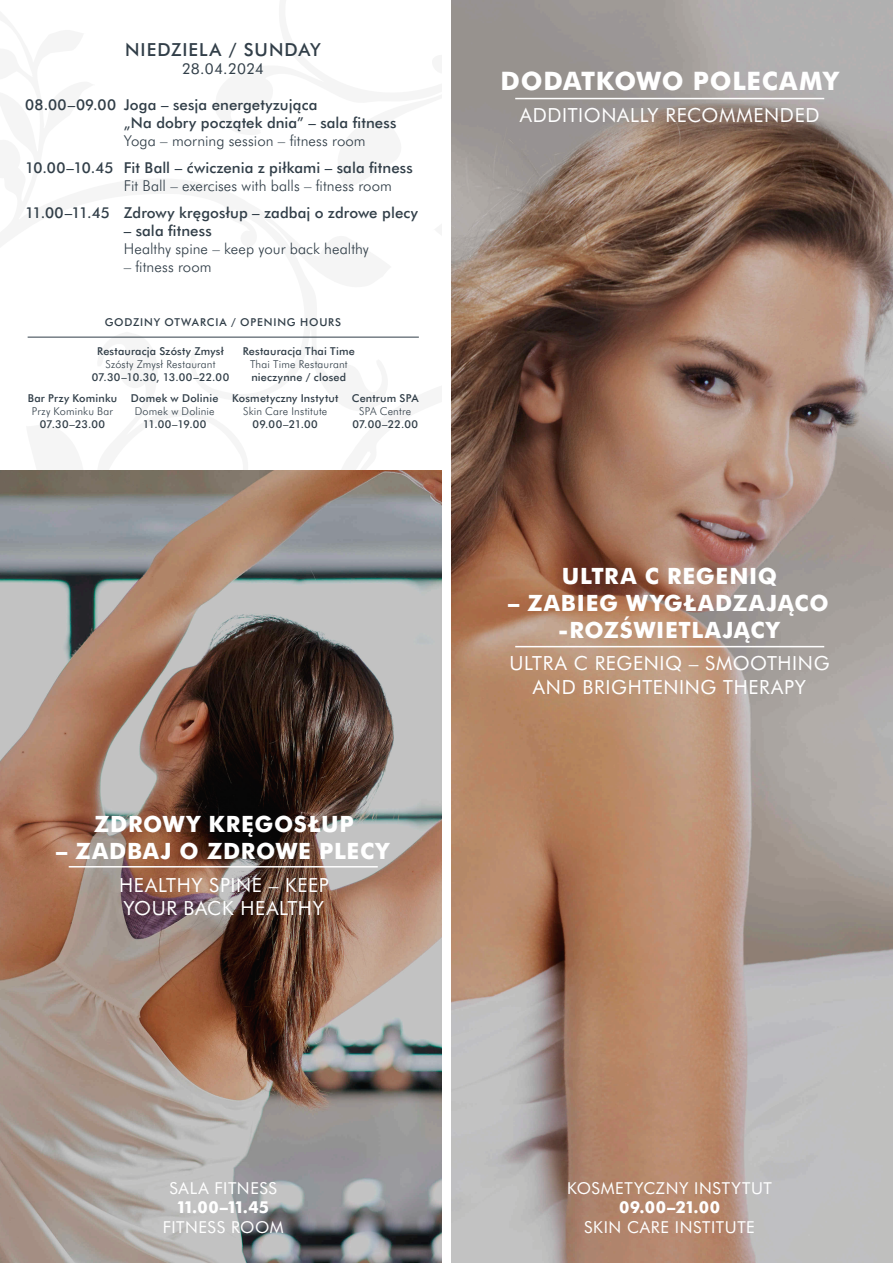
<style>
.page{position:relative;width:893px;height:1263px;background:#fff}
.page>*{position:absolute;margin:0;border:0;box-sizing:border-box;transform-origin:0 0}
.t1{font:800 25.5px "Futura BT";letter-spacing:.025em;color:#fff}
.t2{font:800 22.5px/27px "Futura BT";letter-spacing:.03em;color:#fff;text-align:center}
.t3{font:19.5px/23.4px "Futura BT";letter-spacing:.03em;color:#fff;text-align:center}
.t4{font:500 18px "Futura BT";letter-spacing:.055em;color:#313e48}
.t5{font:16.5px "Futura BT";letter-spacing:.035em;color:#fff}
.t6{font:800 16.5px "Futura BT";letter-spacing:.04em;color:#fff}
.t7{font:500 15px/18px "Futura BT";letter-spacing:.005em;color:#313e48}
.t8{font:300 15px "Futura BT";letter-spacing:.005em;color:#313e48}
.t9{font:15px "Futura BT";letter-spacing:.06em;color:#313e48}
.t10{font:500 10.95px "Futura BT";letter-spacing:.02em;color:#313e48}
.t11{font:300 10.95px "Futura BT";letter-spacing:.015em;color:#313e48}
.t12{font:500 10.95px "Futura BT";letter-spacing:.08em;color:#313e48}
</style>
<div class="page">
<hr style="left:28px;top:337px;width:391px;height:1px;background:#313e48">
<svg style="left:451px;top:0;width:442px;height:1263px;background:#a48a7c"></svg>
<hr style="left:515px;top:646px;width:309px;height:1px;background:#fff">
<hr style="left:515px;top:98px;width:309px;height:1px;background:#fff">
<img style="left:0;top:470px;width:442px;height:793px">
<hr style="left:69px;top:866px;width:309px;height:1px;background:#fff">
<h3 class="t4" style="left:125px;top:37px;width:197px">NIEDZIELA / SUNDAY</h3>
<h3 class="t9" style="left:183px;top:59px;width:82px">28.04.2024</h3>
<h3 class="t7" style="left:124px;top:95px;width:274px;text-indent:-99px">08.00–09.00 Joga – sesja energetyzująca<br>„Na dobry początek dnia” – sala fitness</h3>
<h3 class="t8" style="left:124px;top:131px;width:243px">Yoga – morning session – fitness room</h3>
<h3 class="t7" style="left:25px;top:158px;width:389px">10.00–10.45 Fit Ball – ćwiczenia z piłkami – sala fitness</h3>
<h3 class="t8" style="left:124px;top:176px;width:270px">Fit Ball – exercises with balls – fitness room</h3>
<h3 class="t7" style="left:25px;top:203px;width:394px">11.00–11.45 Zdrowy kręgosłup – zadbaj o zdrowe plecy</h3>
<h3 class="t7" style="left:124px;top:221px;width:90px">– sala fitness</h3>
<h3 class="t8" style="left:124px;top:239px;width:247px">Healthy spine – keep your back healthy</h3>
<h3 class="t8" style="left:124px;top:257px;width:89px">– fitness room</h3>
<p class="t12" style="left:105px;top:314px;width:238px">GODZINY OTWARCIA / OPENING HOURS</p>
<p class="t10" style="left:97px;top:344px;width:128px">Restauracja Szósty Zmysł</p>
<p class="t11" style="left:106px;top:357px;width:111px">Szósty Zmysł Restaurant</p>
<p class="t10" style="left:92px;top:370px;width:139px">07.30–10.30, 13.00–22.00</p>
<p class="t10" style="left:243px;top:344px;width:114px">Restauracja Thai Time</p>
<p class="t11" style="left:250px;top:357px;width:99px">Thai Time Restaurant</p>
<p class="t10" style="left:251px;top:370px;width:96px">nieczynne / closed</p>
<p class="t10" style="left:28px;top:391px;width:91px">Bar Przy Kominku</p>
<p class="t11" style="left:32px;top:404px;width:83px">Przy Kominku Bar</p>
<p class="t10" style="left:40px;top:417px;width:67px">07.30–23.00</p>
<p class="t10" style="left:131px;top:391px;width:89px">Domek w Dolinie</p>
<p class="t11" style="left:135px;top:404px;width:81px">Domek w Dolinie</p>
<p class="t10" style="left:143px;top:417px;width:65px">11.00–19.00</p>
<p class="t10" style="left:232px;top:391px;width:108px">Kosmetyczny Instytut</p>
<p class="t11" style="left:243px;top:404px;width:86px">Skin Care Institute</p>
<p class="t10" style="left:253px;top:417px;width:67px">09.00–21.00</p>
<p class="t10" style="left:352px;top:391px;width:68px">Centrum SPA</p>
<p class="t11" style="left:359px;top:404px;width:53px">SPA Centre</p>
<p class="t10" style="left:352px;top:417px;width:67px">07.00–22.00</p>
<h2 class="t2" style="left:94px;top:810px;width:261px">ZDROWY KRĘGOSŁUP</h2>
<h2 class="t2" style="left:56px;top:837px;width:334px">– ZADBAJ O ZDROWE PLECY</h2>
<h3 class="t3" style="left:119px;top:872px;width:211px;text-align:left">HEALTHY SPINE – KEEP<br>YOUR BACK HEALTHY</h3>
<h1 class="t1" style="left:501px;top:63px;width:339px">DODATKOWO POLECAMY</h1>
<h3 class="t3" style="left:520px;top:103px;width:301px">ADDITIONALLY RECOMMENDED</h3>
<h2 class="t2" style="left:562px;top:561px;width:217px">ULTRA C REGENIQ</h2>
<h2 class="t2" style="left:508px;top:588px;width:322px">– ZABIEG WYGŁADZAJĄCO -ROZŚWIETLAJĄCY</h2>
<h3 class="t3" style="left:509px;top:651px;width:322px">ULTRA C REGENIQ – SMOOTHING<br>AND BRIGHTENING THERAPY</h3>
<h3 class="t5" style="left:169px;top:1176px;width:109px">SALA FITNESS</h3>
<h3 class="t6" style="left:178px;top:1196px;width:92px">11.00–11.45</h3>
<h3 class="t5" style="left:163px;top:1216px;width:123px">FITNESS ROOM</h3>
<h3 class="t5" style="left:567px;top:1176px;width:206px">KOSMETYCZNY INSTYTUT</h3>
<h3 class="t6" style="left:619px;top:1196px;width:102px">09.00–21.00</h3>
<h3 class="t5" style="left:584px;top:1216px;width:172px">SKIN CARE INSTITUTE</h3>
</div>
